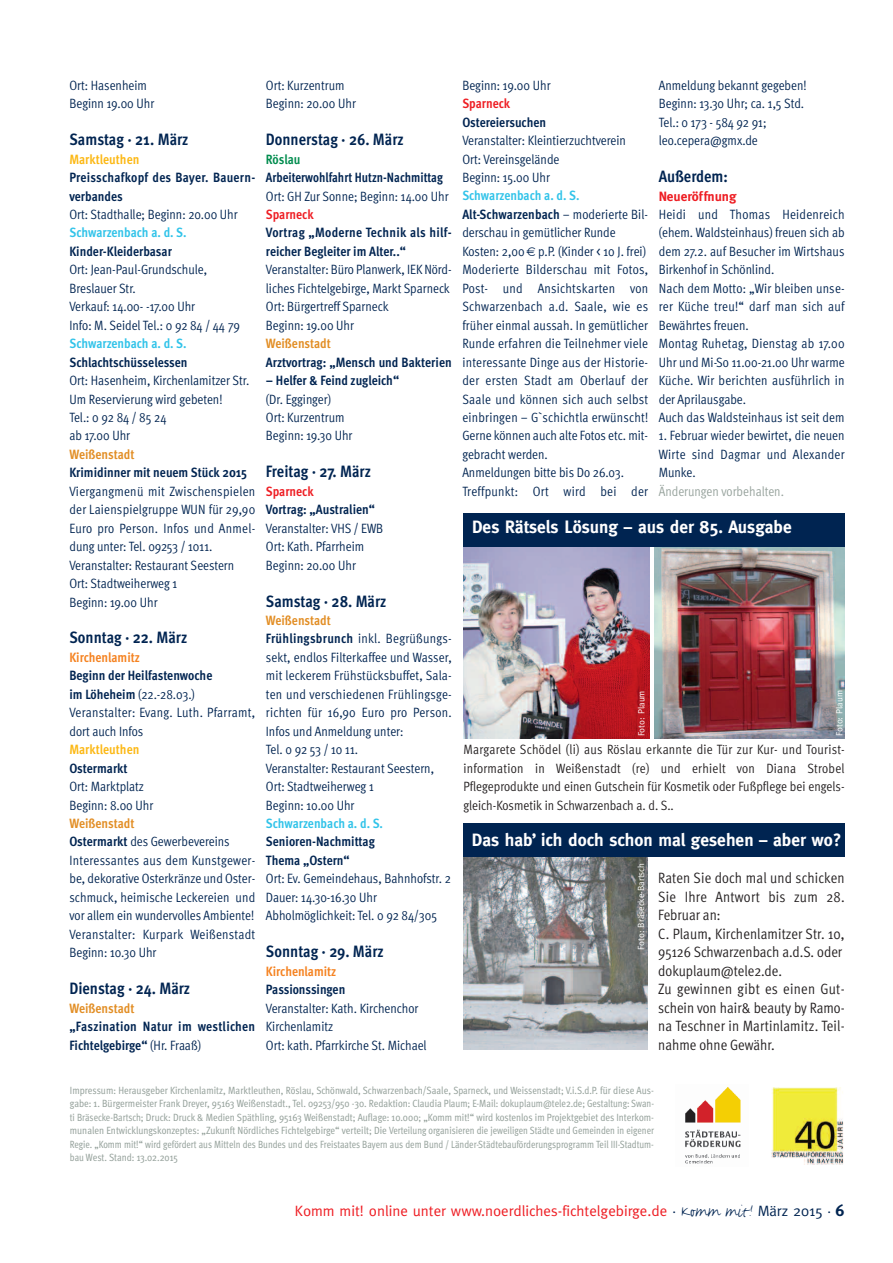
<style>
.page{position:relative;width:893px;height:1263px;background:#fff}
.page>*{position:absolute;margin:0;border:0;box-sizing:border-box;transform-origin:0 0}
.t1{font:18px "Meta Bold+TKLQSG";color:#fff}
.t2{font:16.5px "Meta Cond Bold Roman+EHTUVR";color:#002451}
.t3{font:15px/18.5px "Meta Cond Normal Roman+ZZTYXX";color:#231f20}
.t4{font:15px "Meta Normal+BYWWYV";color:#ee1d23}
.t5{font:13.5px/18.5px "Meta Cond Normal Roman+ZZTYXX";color:#002451}
.t6{font:13.5px/18.5px "Meta Cond Bold Roman+EHTUVR";color:#002451}
.t7{font:13.5px/18.5px "Meta Cond Normal Roman+ZZTYXX";color:#231f20;text-align:justify}
.t8{font:13.5px/18.5px "Meta Cond Bold Roman+EHTUVR";letter-spacing:-.005em;color:#31c3e9}
.t9{font:13.5px "Meta Cond Bold Roman+EHTUVR";color:#e28e25}
.t10{font:13.5px "Meta Cond Bold Roman+EHTUVR";color:#002451;scale:.95 1}
.t11{font:13.5px "Meta Cond Bold Roman+EHTUVR";letter-spacing:-.005em;color:#f58220}
.t12{font:13.5px "Meta Cond Bold Roman+EHTUVR";color:#fcb814}
.t13{font:13.5px "Meta Cond Bold Roman+EHTUVR";letter-spacing:-.005em;color:#ee1d23}
.t14{font:13.5px "Meta Cond Normal Roman+ZZTYXX";color:#96a29c}
.t15{font:13.5px "Meta Bold+TKLQSG";color:#ee1d23}
.t16{font:13.5px "Meta Cond Bold Roman+EHTUVR";letter-spacing:-.005em;color:#008c4e}
.t17{font:10.5px/13.5px "Meta Cond Book Roman+TEEOZA";color:#96a29c;text-align:justify}
.t18{font:9px "Meta Normal+BYWWYV";color:#fff}
.s1{font-family:"Meta Cond Bold Roman+EHTUVR"}
.s2{font-family:"Meta Cond Normal Roman+ZZTYXX"}
.s3{color:#002451}
.s4{font-family:"Meta Cond Normal Roman+ZZTYXX";color:#002451}
.s5{font-size:13.5px;color:#002451}
.s6{font-family:"FF Justlefthand+SMYSZW";font-size:19.5px;color:#002451}
.s7{font-family:"Meta Bold+TKLQSG";font-size:16.5px;color:#002451}
</style>
<div class="page">
<img style="left:463px;top:513px;width:382px;height:652px">
<p class="t5" style="left:69px;top:77px;width:87px">Ort: Hasenheim<br>Beginn 19.00 Uhr</p>
<p class="t2" style="left:69px;top:133px;width:121px">Samstag · 21. März</p>
<p class="t12" style="left:69px;top:154px;width:71px">Marktleuthen</p>
<p class="t6" style="left:69px;top:169px;width:187px">Preisschafkopf des Bayer. Bauern&shy;verbandes</p>
<p class="t5" style="left:69px;top:206px;width:170px">Ort: Stadthalle; Beginn: 20.00 Uhr</p>
<p class="t8" style="left:69px;top:225px;width:119px">Schwarzenbach a. d. S.</p>
<p class="t6" style="left:69px;top:243px;width:104px">Kinder-Kleiderbasar</p>
<p class="t5" style="left:69px;top:261px;width:172px">Ort: Jean-Paul-Grundschule,<br>Breslauer Str.<br>Verkauf: 14.00- -17.00 Uhr<br>Info: M. Seidel Tel.: 0 92 84 / 44 79</p>
<p class="t8" style="left:69px;top:335px;width:119px">Schwarzenbach a. d. S.</p>
<p class="t6" style="left:69px;top:354px;width:120px">Schlachtschüsselessen</p>
<p class="t5" style="left:69px;top:372px;width:181px">Ort: Hasenheim, Kirchenlamitzer Str.<br>Um Reservierung wird gebeten!<br>Tel.: 0 92 84 / 85 24<br>ab 17.00 Uhr</p>
<p class="t9" style="left:69px;top:449px;width:67px">Weißenstadt</p>
<p class="t6" style="left:69px;top:464px;width:179px">Krimidinner mit neuem Stück 2015</p>
<p class="t5" style="left:69px;top:483px;width:187px">Viergangmenü mit Zwischenspielen der Laienspielgruppe WUN für 29,90<br>Euro pro Person. Infos und Anmel&shy;dung unter: Tel. 09253 / 1011.<br>Veranstalter: Restaurant Seestern<br>Ort: Stadtweiherweg 1<br>Beginn: 19.00 Uhr</p>
<p class="t2" style="left:69px;top:631px;width:119px">Sonntag · 22. März</p>
<p class="t11" style="left:69px;top:652px;width:72px">Kirchenlamitz</p>
<p class="t6" style="left:69px;top:667px;width:144px">Beginn der Heilfastenwoche</p>
<p class="t5" style="left:69px;top:686px;width:187px"><span class="s1">im Löheheim</span> (22.-28.03.)<br>Veranstalter: Evang. Luth. Pfarramt, dort auch Infos</p>
<p class="t12" style="left:69px;top:744px;width:71px">Marktleuthen</p>
<p class="t6" style="left:69px;top:760px;width:60px">Ostermarkt</p>
<p class="t5" style="left:69px;top:778px;width:85px">Ort: Marktplatz<br>Beginn: 8.00 Uhr</p>
<p class="t9" style="left:69px;top:818px;width:67px">Weißenstadt</p>
<p class="t5" style="left:69px;top:834px;width:187px"><span class="s1">Ostermarkt</span> des Gewerbevereins Interessantes aus dem Kunstgewer&shy;be, dekorative Osterkränze und Oster&shy;schmuck, heimische Leckereien und vor allem ein wundervolles Ambiente!<br>Veranstalter: Kurpark Weißenstadt Beginn: 10.30 Uhr</p>
<p class="t2" style="left:69px;top:982px;width:122px">Dienstag · 24. März</p>
<p class="t9" style="left:69px;top:1003px;width:67px">Weißenstadt</p>
<p class="t6" style="left:69px;top:1018px;width:187px">„Faszination Natur im westlichen<br>Fichtelgebirge“ <span class="s2">(Hr. Fraaß)</span></p>
<p class="t5" style="left:266px;top:77px;width:92px">Ort: Kurzentrum<br>Beginn: 20.00 Uhr</p>
<p class="t2" style="left:266px;top:133px;width:139px">Donnerstag · 26. März</p>
<p class="t16" style="left:266px;top:154px;width:36px">Röslau</p>
<p class="t10" style="left:266px;top:172px;width:188px">Arbeiterwohlfahrt Hutzn-Nachmittag</p>
<p class="t5" style="left:266px;top:188px;width:184px">Ort: GH Zur Sonne; Beginn: 14.00 Uhr</p>
<p class="t13" style="left:266px;top:209px;width:49px">Sparneck</p>
<p class="t6" style="left:266px;top:225px;width:187px">Vortrag „Moderne Technik als hilf&shy;reicher Begleiter im Alter..“</p>
<p class="t5" style="left:266px;top:261px;width:187px">Veranstalter: Büro Planwerk, IEK Nörd&shy;liches Fichtelgebirge, Markt Sparneck<br>Ort: Bürgertreff Sparneck<br>Beginn: 19.00 Uhr</p>
<p class="t9" style="left:266px;top:338px;width:67px">Weißenstadt</p>
<p class="t6" style="left:266px;top:354px;width:187px">Arztvortrag: „Mensch und Bakterien</p>
<p class="t6" style="left:266px;top:372px;width:135px">– Helfer &amp; Feind zugleich“</p>
<p class="t5" style="left:266px;top:391px;width:88px">(Dr. Egginger)<br>Ort: Kurzentrum<br>Beginn: 19.30 Uhr</p>
<p class="t2" style="left:266px;top:465px;width:107px">Freitag · 27. März</p>
<p class="t13" style="left:266px;top:486px;width:49px">Sparneck</p>
<p class="t6" style="left:266px;top:501px;width:111px">Vortrag: „Australien“</p>
<p class="t5" style="left:266px;top:520px;width:119px">Veranstalter: VHS / EWB<br>Ort: Kath. Pfarrheim<br>Beginn: 20.00 Uhr</p>
<p class="t2" style="left:266px;top:594px;width:122px">Samstag · 28. März</p>
<p class="t9" style="left:266px;top:615px;width:67px">Weißenstadt</p>
<p class="t5" style="left:266px;top:631px;width:187px"><span class="s1">Frühlingsbrunch</span> inkl. Begrüßungs&shy;sekt, endlos Filterkaffee und Wasser, mit leckerem Frühstücksbuffet, Sala&shy;ten und verschiedenen Frühlingsge&shy;richten für 16,90 Euro pro Person.<br>Infos und Anmeldung unter:<br>Tel. 0 92 53 / 10 11.<br>Veranstalter: Restaurant Seestern,<br>Ort: Stadtweiherweg 1<br>Beginn: 10.00 Uhr</p>
<p class="t8" style="left:266px;top:815px;width:119px">Schwarzenbach a. d. S.</p>
<p class="t6" style="left:266px;top:834px;width:110px">Senioren-Nachmittag<br>Thema „Ostern“</p>
<p class="t5" style="left:266px;top:870px;width:187px">Ort: Ev. Gemeindehaus, Bahnhofstr. 2<br>Dauer: 14.30-16.30 Uhr<br>Abholmöglichkeit: Tel. 0 92 84/305</p>
<p class="t2" style="left:266px;top:945px;width:119px">Sonntag · 29. März</p>
<p class="t11" style="left:266px;top:966px;width:72px">Kirchenlamitz</p>
<p class="t6" style="left:266px;top:981px;width:81px">Passionssingen</p>
<p class="t5" style="left:266px;top:1000px;width:162px">Veranstalter: Kath. Kirchenchor<br>Kirchenlamitz<br>Ort: kath. Pfarrkirche St. Michael</p>
<p class="t5" style="left:462px;top:77px;width:90px">Beginn: 19.00 Uhr</p>
<p class="t13" style="left:462px;top:98px;width:49px">Sparneck</p>
<p class="t6" style="left:462px;top:114px;width:85px">Ostereiersuchen</p>
<p class="t5" style="left:462px;top:132px;width:165px">Veranstalter: Kleintierzuchtverein<br>Ort: Vereinsgelände<br>Beginn: 15.00 Uhr</p>
<p class="t8" style="left:462px;top:188px;width:187px">Schwarzenbach a. d. S.<br><span class="s3">Alt-Schwarzenbach</span> <span class="s4">– moderierte Bil-</span></p>
<p class="t5" style="left:462px;top:225px;width:187px">derschau in gemütlicher Runde Kosten: 2,00 p.P. (Kinder &lt; 10 J. frei)<br>Moderierte Bilderschau mit Fotos, Post- und Ansichtskarten von Schwarzenbach a.d. Saale, wie es früher einmal aussah. In gemütlicher Runde erfahren die Teilnehmer viele interessante Dinge aus der Historie&shy;der ersten Stadt am Oberlauf der Saale und können sich auch selbst einbringen – G`schichtla erwünscht!<br>Gerne können auch alte Fotos etc. mit&shy;gebracht werden.<br>Anmeldungen bitte bis Do 26.03.<br>Treffpunkt: Ort wird bei der</p>
<p class="t5" style="left:659px;top:77px;width:149px">Anmeldung bekannt gegeben!<br>Beginn: 13.30 Uhr; ca. 1,5 Std.<br>Tel.: 0 173 - 584 92 91; leo.cepera@gmx.de</p>
<p class="t2" style="left:659px;top:170px;width:71px">Außerdem:</p>
<p class="t15" style="left:659px;top:188px;width:79px">Neueröffnung</p>
<p class="t5" style="left:659px;top:206px;width:187px">Heidi und Thomas Heidenreich (ehem. Waldsteinhaus) freuen sich ab dem 27.2. auf Besucher im Wirtshaus<br>Birkenhof in Schönlind.<br>Nach dem Motto: „Wir bleiben unse&shy;rer Küche treu!“ darf man sich auf<br>Bewährtes freuen.<br>Montag Ruhetag, Dienstag ab 17.00<br>Uhr und Mi-So 11.00-21.00 Uhr warme<br>Küche. Wir berichten ausführlich in der Aprilausgabe.<br>Auch das Waldsteinhaus ist seit dem</p>
<p class="t5" style="left:659px;top:428px;width:187px;text-align:justify">1. Februar wieder bewirtet, die neuen Wirte sind Dagmar und Alexander Munke.</p>
<p class="t14" style="left:659px;top:486px;width:127px">Änderungen vorbehalten.</p>
<h1 class="t1" style="left:472px;top:516px;width:321px">Des Rätsels Lösung – aus der 85. Ausgabe</h1>
<p class="t18" style="left:636px;top:736px;width:47px;rotate:-90deg">Foto: Plaum</p>
<p class="t18" style="left:834px;top:736px;width:47px;rotate:-90deg">Foto: Plaum</p>
<p class="t7" style="left:463px;top:741px;width:383px">Margarete Schödel (li) aus Röslau erkannte die Tür zur Kur- und Tourist&shy;information in Weißenstadt (re) und erhielt von Diana Strobel Pflegeprodukte und einen Gutschein für Kosmetik oder Fußpflege bei engels&shy;gleich-Kosmetik in Schwarzenbach a. d. S..</p>
<h1 class="t1" style="left:472px;top:830px;width:371px">Das hab’ ich doch schon mal gesehen – aber wo?</h1>
<p class="t18" style="left:636px;top:950px;width:88px;rotate:-90deg">Foto: Bräsecke-Bartsch</p>
<p class="t3" style="left:658px;top:870px;width:188px">Raten Sie doch mal und schicken<br>Sie Ihre Antwort bis zum 28.<br>Februar an:<br>C. Plaum, Kirchenlamitzer Str. 10,<br>95126 Schwarzenbach a.d.S. oder dokuplaum@tele2.de.<br>Zu gewinnen gibt es einen Gut&shy;schein von hair&amp; beauty by Ramo&shy;na Teschner in Martinlamitz. Teil&shy;nahme ohne Gewähr.</p>
<p class="t17" style="left:70px;top:1084px;width:586px">Impressum: Herausgeber Kirchenlamitz, Marktleuthen, Röslau, Schönwald, Schwarzenbach/Saale, Sparneck, und Weissenstadt; V.i.S.d.P. für diese Aus&shy;gabe: 1. Bürgermeister Frank Dreyer, 95163 Weißenstadt., Tel. 09253/950 -30. Redaktion: Claudia Plaum; E-Mail: dokuplaum@tele2.de; Gestaltung: Swan&shy;ti Bräsecke-Bartsch; Druck: Druck &amp; Medien Späthling, 95163 Weißenstadt; Auflage: 10.000; „Komm mit!“ wird kostenlos im Projektgebiet des Interkom&shy;munalen Entwicklungskonzeptes: „Zukunft Nördliches Fichtelgebirge“ verteilt; Die Verteilung organisieren die jeweiligen Städte und Gemeinden in eigener Regie. „Komm mit!“ wird gefördert aus Mitteln des Bundes und des Freistaates Bayern aus dem Bund / Länder-Städtebauförderungsprogramm Teil III-Stadtum&shy;bau West. Stand: 13.02.2015</p>
<p class="t4" style="left:295px;top:1202px;width:551px">Komm mit! online unter www.noerdliches-fichtelgebirge.de <span class="s5">·</span> <span class="s6">Komm mit!</span> <span class="s3">März 2015</span> <span class="s5">·</span> <span class="s7">6</span></p>
</div>
